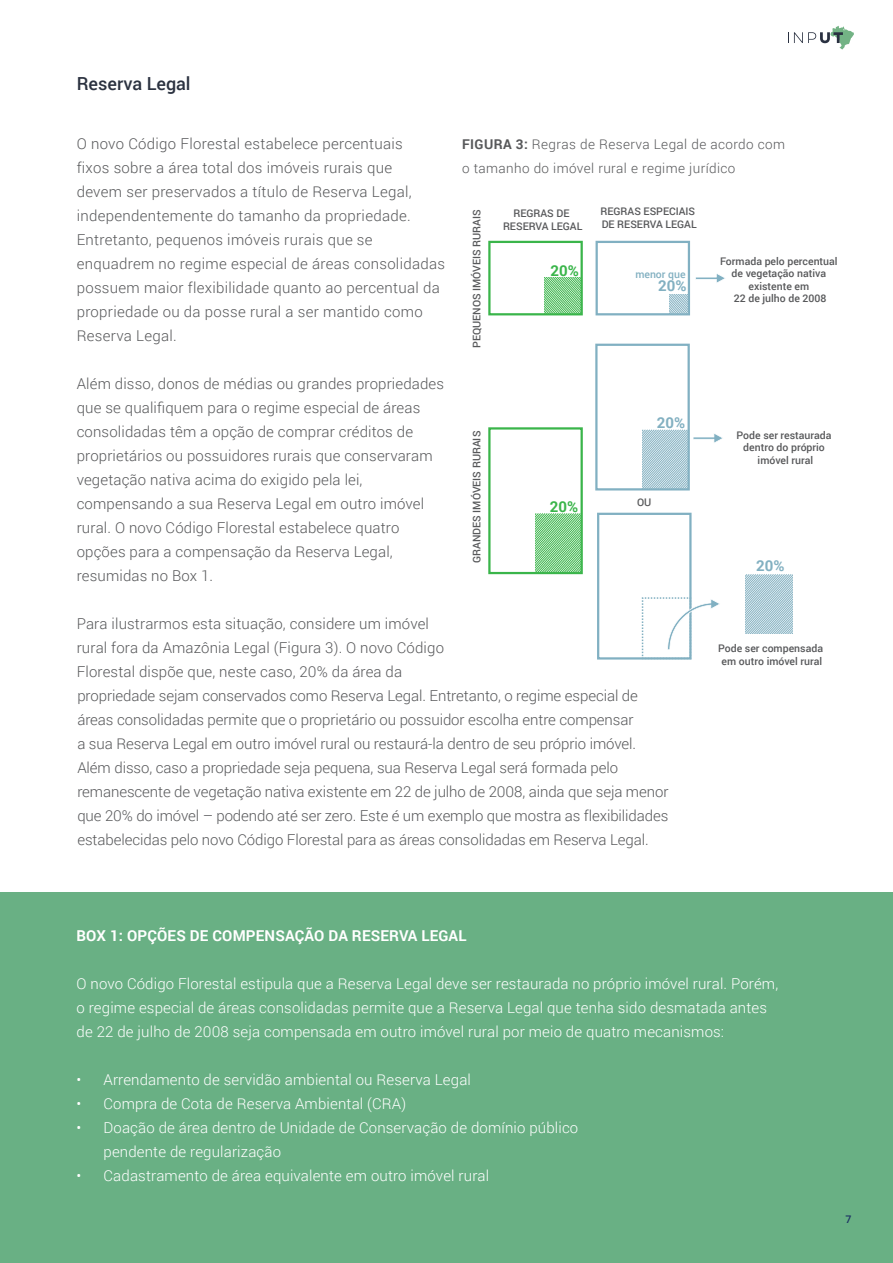
<style>
.page{position:relative;width:893px;height:1263px;background:#fff}
.page>*{position:absolute;margin:0;border:0;box-sizing:border-box;transform-origin:0 0}
.H2___Capítulo{font:500 18px "Roboto";color:#2b3240}
.t1{font:300 15px/24px "Roboto";letter-spacing:.01em;color:#57585a}
.t2{font:300 15px/24px "Roboto";letter-spacing:.01em;color:#fff}
.t3{font:700 15px "Roboto";letter-spacing:.01em;color:#fff}
.t4{font:700 15px "Roboto";color:#82b0c1}
.t5{font:700 15px "Roboto";color:#3ab54a}
.t6{font:300 13.5px/24px "Roboto";letter-spacing:.03em;color:#57585a}
.t7{font:500 10.5px/12.6px "Roboto";color:#57585a;text-align:center}
.t8{font:500 10.5px "Roboto";color:#82b0c1}
.t9{font:600 10.5px "Open Sans";color:#1d3464}
.s1{font-weight:700}
</style>
<div class="page">
<svg style="left:788px;top:26px;width:66px;height:24px"></svg>
<div style="left:0;top:893px;width:893px;height:370px;background:#69b084"></div>
<div style="left:488px;top:241px;width:95px;height:74px;border:2px solid #3ab54a"></div>
<div style="left:595px;top:344px;width:95px;height:146px;border:2px solid #81b0c2"></div>
<svg style="left:545px;top:277px;width:37px;height:36px"></svg>
<div style="left:596px;top:241px;width:94px;height:74px;border:2px solid #81b0c2"></div>
<div style="left:597px;top:513px;width:95px;height:146px;border:2px solid #81b0c2"></div>
<svg style="left:669px;top:295px;width:20px;height:19px"></svg>
<svg style="left:641px;top:596px;width:79px;height:64px"></svg>
<svg style="left:642px;top:430px;width:81px;height:59px"></svg>
<svg style="left:695px;top:274px;width:30px;height:9px"></svg>
<svg style="left:746px;top:574px;width:46px;height:59px;background:#b3ced9"></svg>
<div style="left:488px;top:427px;width:95px;height:147px;border:2px solid #3ab54a"></div>
<svg style="left:535px;top:513px;width:46px;height:60px;background:#86d18f"></svg>
<p class="H2___Capítulo" style="left:77px;top:71px;width:115px">Reserva Legal</p>
<p class="t1" style="left:77px;top:131px;width:370px">O novo Código Florestal estabelece percentuais<br>fixos sobre a área total dos imóveis rurais que<br>devem ser preservados a título de Reserva Legal, independentemente do tamanho da propriedade.<br>Entretanto, pequenos imóveis rurais que se enquadrem no regime especial de áreas consolidadas possuem maior flexibilidade quanto ao percentual da propriedade ou da posse rural a ser mantido como Reserva Legal.</p>
<p class="t1" style="left:77px;top:371px;width:369px">Além disso, donos de médias ou grandes propriedades que se qualifiquem para o regime especial de áreas consolidadas têm a opção de comprar créditos de proprietários ou possuidores rurais que conservaram vegetação nativa acima do exigido pela lei, compensando a sua Reserva Legal em outro imóvel rural. O novo Código Florestal estabelece quatro opções para a compensação da Reserva Legal, resumidas no Box 1.</p>
<p class="t1" style="left:77px;top:611px;width:369px">Para ilustrarmos esta situação, considere um imóvel rural fora da Amazônia Legal (Figura 3). O novo Código<br>Florestal dispõe que, neste caso, 20% da área da</p>
<p class="t6" style="left:462px;top:132px;width:324px"><span class="s1">FIGURA 3:</span> Regras de Reserva Legal de acordo com o tamanho do imóvel rural e regime jurídico</p>
<p class="t7" style="left:470px;top:348px;width:140px;rotate:-90deg">PEQUENOS IMÓVEIS RURAIS</p>
<p class="t7" style="left:503px;top:206px;width:81px">REGRAS DE<br>RESERVA LEGAL</p>
<p class="t7" style="left:600px;top:205px;width:98px;text-align:left">REGRAS ESPECIAIS<br>DE RESERVA LEGAL</p>
<p class="t5" style="left:551px;top:260px;width:30px">20%</p>
<p class="t8" style="left:635px;top:266px;width:52px">menor que</p>
<p class="t4" style="left:658px;top:275px;width:30px">20%</p>
<p class="t7" style="left:720px;top:254px;width:119px">Formada pelo percentual de vegetação nativa existente em<br>22 de julho de 2008</p>
<p class="t7" style="left:470px;top:563px;width:134px;rotate:-90deg">GRANDES IMÓVEIS RURAIS</p>
<p class="t5" style="left:550px;top:496px;width:30px">20%</p>
<p class="t4" style="left:657px;top:412px;width:30px">20%</p>
<p class="t7" style="left:637px;top:496px;width:16px">OU</p>
<p class="t7" style="left:737px;top:428px;width:97px">Pode ser restaurada dentro do próprio imóvel rural</p>
<p class="t4" style="left:756px;top:555px;width:30px">20%</p>
<p class="t7" style="left:718px;top:642px;width:106px">Pode ser compensada em outro imóvel rural</p>
<p class="t1" style="left:77px;top:683px;width:593px">propriedade sejam conservados como Reserva Legal. Entretanto, o regime especial de áreas consolidadas permite que o proprietário ou possuidor escolha entre compensar<br>a sua Reserva Legal em outro imóvel rural ou restaurá-la dentro de seu próprio imóvel.<br>Além disso, caso a propriedade seja pequena, sua Reserva Legal será formada pelo remanescente de vegetação nativa existente em 22 de julho de 2008, ainda que seja menor que 20% do imóvel – podendo até ser zero. Este é um exemplo que mostra as flexibilidades estabelecidas pelo novo Código Florestal para as áreas consolidadas em Reserva Legal.</p>
<p class="t3" style="left:77px;top:925px;width:391px">BOX 1: OPÇÕES DE COMPENSAÇÃO DA RESERVA LEGAL</p>
<p class="t2" style="left:77px;top:971px;width:703px">O novo Código Florestal estipula que a Reserva Legal deve ser restaurada no próprio imóvel rural. Porém, o regime especial de áreas consolidadas permite que a Reserva Legal que tenha sido desmatada antes de 22 de julho de 2008 seja compensada em outro imóvel rural por meio de quatro mecanismos:</p>
<p class="t2" style="left:77px;top:1067px;width:396px">• Arrendamento de servidão ambiental ou Reserva Legal</p>
<p class="t2" style="left:77px;top:1091px;width:331px">• Compra de Cota de Reserva Ambiental (CRA)</p>
<p class="t2" style="left:104px;top:1115px;width:476px;text-indent:-27px">• Doação de área dentro de Unidade de Conservação de domínio público pendente de regularização</p>
<p class="t2" style="left:77px;top:1163px;width:414px">• Cadastramento de área equivalente em outro imóvel rural</p>
<p class="t9" style="left:846px;top:1212px;width:7px">7</p>
</div>
